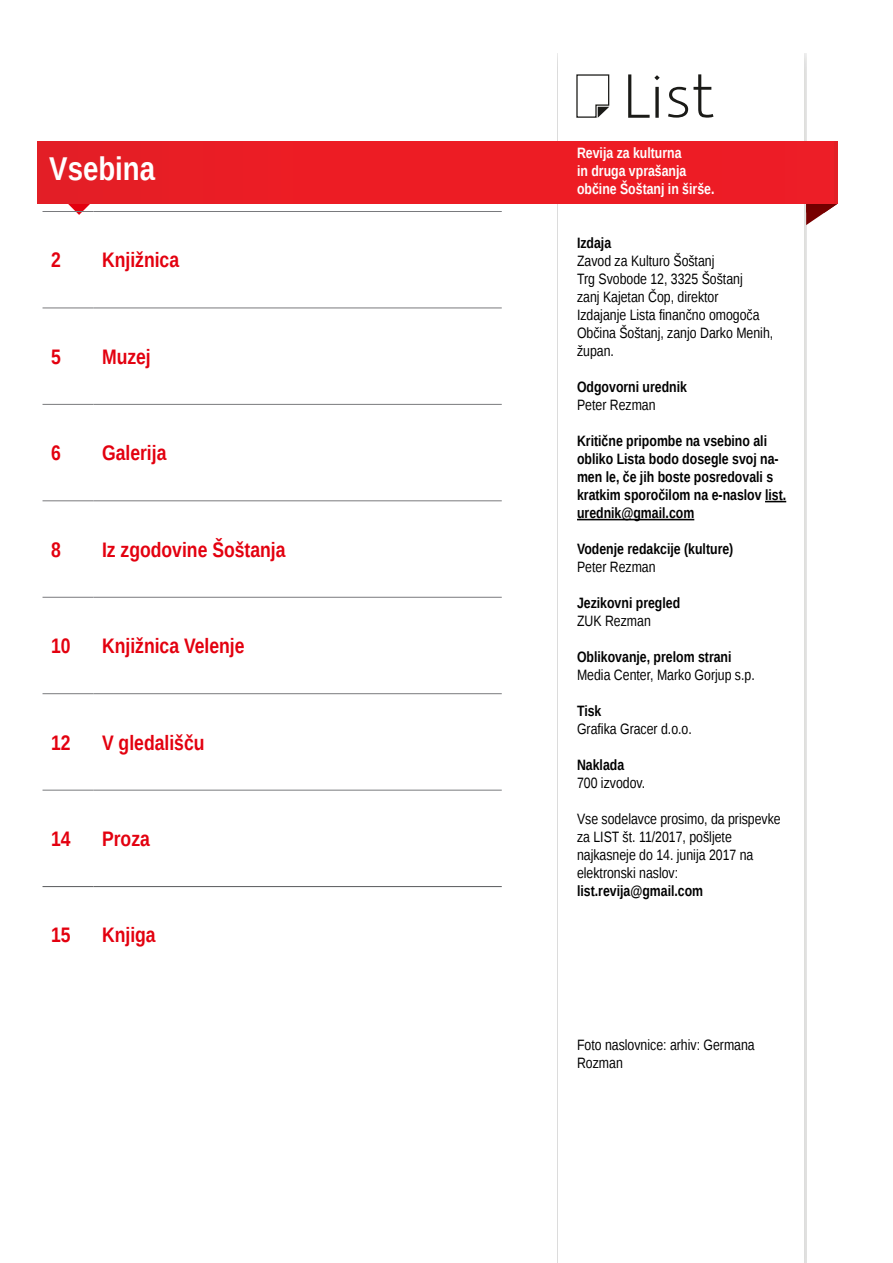
<style>
.page{position:relative;width:893px;height:1263px;background:#fff}
.page>*{position:absolute;margin:0;border:0;box-sizing:border-box;transform-origin:0 0}
.t1{font:700 33px "Liberation Sans Narrow";color:#fff}
.t2{font:700 21px "Liberation Sans Narrow";color:#e3000f}
.t3{font:15px/18px "Liberation Sans Narrow";color:#000}
.t4{font:700 15px/18px "Liberation Sans Narrow";color:#000}
.t5{font:700 15px/18px "Liberation Sans Narrow";color:#fff}
</style>
<div class="page">
<svg style="left:628px;top:74px;width:85px;height:44px"></svg>
<svg style="left:576px;top:74px;width:34px;height:44px"></svg>
<svg style="left:68px;top:204px;width:22px;height:11px"></svg>
<svg style="left:806px;top:213px;width:18px;height:12px"></svg>
<img style="left:806px;top:204px;width:31px;height:9px">
<div style="left:37px;top:142px;width:803px;height:62px;background:#ed1c25"></div>
<svg style="left:765px;top:501px;width:21px;height:1px"></svg>
<hr style="left:577px;top:519px;width:117px;height:1px;background:#000">
<hr style="left:43px;top:211px;width:51px;height:1px;background:#797a7d">
<hr style="left:94px;top:211px;width:408px;height:1px;background:#797a7d">
<hr style="left:43px;top:308px;width:51px;height:1px;background:#797a7d">
<hr style="left:94px;top:308px;width:408px;height:1px;background:#797a7d">
<hr style="left:43px;top:404px;width:51px;height:1px;background:#797a7d">
<hr style="left:94px;top:404px;width:408px;height:1px;background:#797a7d">
<hr style="left:43px;top:500px;width:51px;height:1px;background:#797a7d">
<hr style="left:94px;top:500px;width:408px;height:1px;background:#797a7d">
<hr style="left:43px;top:597px;width:51px;height:1px;background:#797a7d">
<hr style="left:94px;top:597px;width:408px;height:1px;background:#797a7d">
<hr style="left:43px;top:693px;width:51px;height:1px;background:#797a7d">
<hr style="left:94px;top:693px;width:408px;height:1px;background:#797a7d">
<hr style="left:43px;top:790px;width:51px;height:1px;background:#797a7d">
<hr style="left:94px;top:790px;width:408px;height:1px;background:#797a7d">
<hr style="left:43px;top:886px;width:51px;height:1px;background:#58595b">
<hr style="left:94px;top:886px;width:408px;height:1px;background:#58595b">
<h1 class="t1" style="left:49px;top:146px;width:107px">Vsebina</h1>
<h2 class="t2" style="left:51px;top:246px;width:11px">2</h2>
<h2 class="t2" style="left:102px;top:246px;width:79px">Knjižnica</h2>
<h2 class="t2" style="left:51px;top:342px;width:11px">5</h2>
<h2 class="t2" style="left:102px;top:342px;width:50px">Muzej</h2>
<h2 class="t2" style="left:51px;top:439px;width:11px">6</h2>
<h2 class="t2" style="left:102px;top:439px;width:66px">Galerija</h2>
<h2 class="t2" style="left:51px;top:535px;width:11px">8</h2>
<h2 class="t2" style="left:102px;top:535px;width:185px">Iz zgodovine Šoštanja</h2>
<h2 class="t2" style="left:51px;top:631px;width:21px">10</h2>
<h2 class="t2" style="left:102px;top:631px;width:144px">Knjižnica Velenje</h2>
<h2 class="t2" style="left:51px;top:728px;width:21px">12</h2>
<h2 class="t2" style="left:102px;top:728px;width:104px">V gledališču</h2>
<h2 class="t2" style="left:51px;top:824px;width:21px">14</h2>
<h2 class="t2" style="left:102px;top:824px;width:49px">Proza</h2>
<h2 class="t2" style="left:51px;top:921px;width:21px">15</h2>
<h2 class="t2" style="left:102px;top:921px;width:55px">Knjiga</h2>
<p class="t5" style="left:577px;top:144px;width:139px">Revija za kulturna<br>in druga vprašanja občine Šoštanj in širše.</p>
<p class="t4" style="left:577px;top:233px;width:36px">Izdaja</p>
<p class="t3" style="left:577px;top:252px;width:198px">Zavod za Kulturo Šoštanj<br>Trg Svobode 12, 3325 Šoštanj<br>zanj Kajetan Čop, direktor<br>Izdajanje Lista finančno omogoča<br>Občina Šoštanj, zanjo Darko Menih, župan.</p>
<p class="t4" style="left:577px;top:377px;width:112px">Odgovorni urednik</p>
<p class="t3" style="left:577px;top:396px;width:80px">Peter Rezman</p>
<p class="t4" style="left:577px;top:431px;width:211px">Kritične pripombe na vsebino ali obliko Lista bodo dosegle svoj na&shy;men le, če jih boste posredovali s kratkim sporočilom na e-naslov list. urednik@gmail.com</p>
<p class="t4" style="left:577px;top:539px;width:158px">Vodenje redakcije (kulture)</p>
<p class="t3" style="left:577px;top:558px;width:80px">Peter Rezman</p>
<p class="t4" style="left:577px;top:593px;width:105px">Jezikovni pregled</p>
<p class="t3" style="left:577px;top:612px;width:75px">ZUK Rezman</p>
<p class="t4" style="left:577px;top:647px;width:156px">Oblikovanje, prelom strani</p>
<p class="t3" style="left:577px;top:666px;width:179px">Media Center, Marko Gorjup s.p.</p>
<p class="t4" style="left:577px;top:701px;width:26px">Tisk</p>
<p class="t3" style="left:577px;top:720px;width:116px">Grafika Gracer d.o.o.</p>
<p class="t4" style="left:577px;top:755px;width:49px">Naklada</p>
<p class="t3" style="left:577px;top:774px;width:70px">700 izvodov.</p>
<p class="t3" style="left:577px;top:810px;width:205px">Vse sodelavce prosimo, da prispevke za LIST št. 11/2017, pošljete najkasneje do 14. junija 2017 na elektronski naslov:</p>
<p class="t4" style="left:577px;top:881px;width:128px">list.revija@gmail.com</p>
<p class="t3" style="left:577px;top:1036px;width:179px">Foto naslovnice: arhiv: Germana<br>Rozman</p>
</div>
